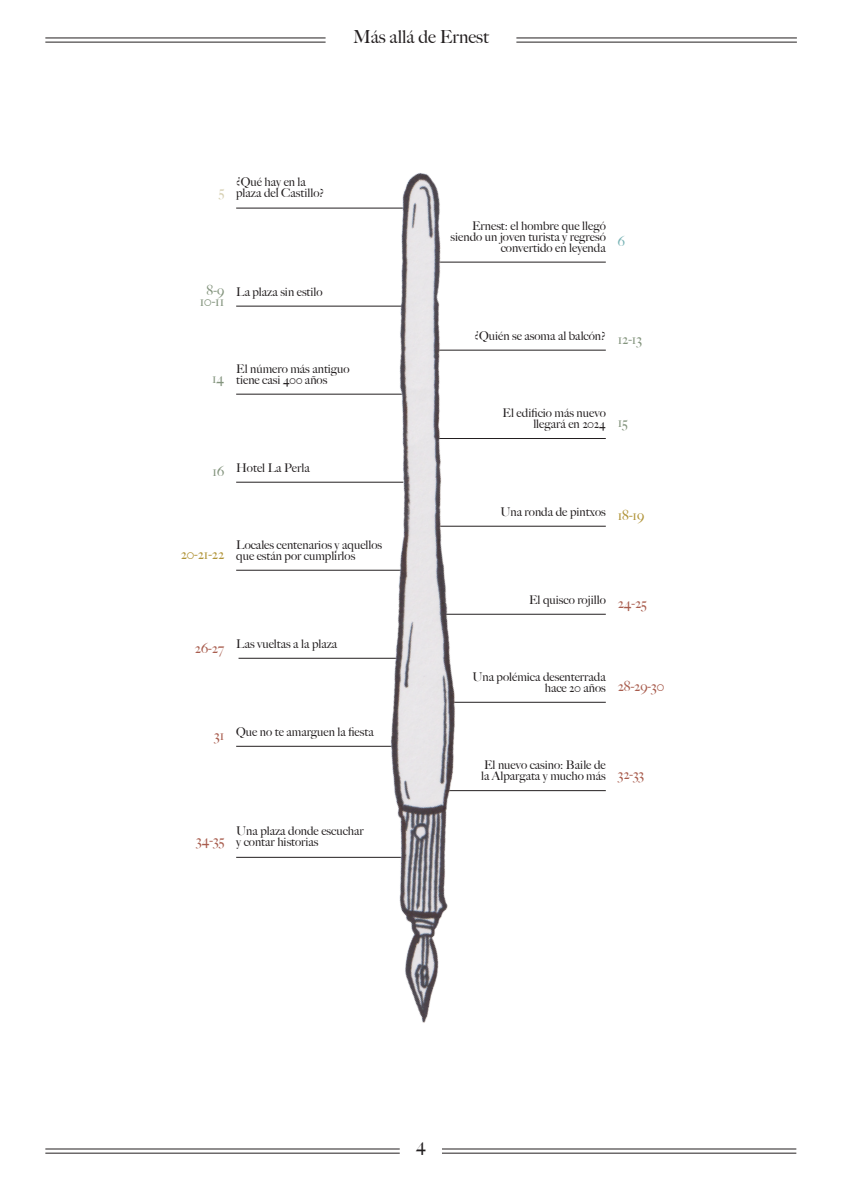
<style>
.page{position:relative;width:842px;height:1191px;background:#fff}
.page>*{position:absolute;margin:0;border:0;box-sizing:border-box;transform-origin:0 0}
.t1{font:500 18px "Big Caslon";color:#231f20}
.t2{font:500 14px "Big Caslon";color:#a85c4d}
.t3{font:500 14px "Big Caslon";color:#83947d}
.t4{font:500 14px "Big Caslon";color:#b09337}
.t5{font:500 14px "Big Caslon";color:#78b3b5}
.t6{font:500 14px "Big Caslon";color:#d6cfb1}
.t7{font:500 12px/11px "Big Caslon";color:#231f20}
</style>
<div class="page">
<img style="left:45px;top:37px;width:752px;height:1117px">
<p class="t1" style="left:353px;top:21px;width:137px">Más allá de Ernest</p>
<p class="t6" style="left:219px;top:179px;width:7px">5</p>
<p class="t7" style="left:236px;top:175px;width:71px">¿Qué hay en la</p>
<p class="t7" style="left:236px;top:186px;width:89px">plaza del Castillo?</p>
<p class="t3" style="left:207px;top:278px;width:19px">8-9</p>
<p class="t3" style="left:200px;top:289px;width:26px">10-11</p>
<p class="t7" style="left:236px;top:285px;width:88px">La plaza sin estilo</p>
<p class="t3" style="left:212px;top:366px;width:14px">14</p>
<p class="t7" style="left:236px;top:362px;width:115px">El número más antiguo tiene casi 400 años</p>
<p class="t3" style="left:213px;top:459px;width:13px">16</p>
<p class="t7" style="left:236px;top:461px;width:75px">Hotel La Perla</p>
<p class="t4" style="left:181px;top:542px;width:45px">20-21-22</p>
<p class="t7" style="left:236px;top:538px;width:148px">Locales centenarios y aquellos que están por cumplirlos</p>
<p class="t2" style="left:195px;top:636px;width:31px">26-27</p>
<p class="t7" style="left:236px;top:637px;width:103px">Las vueltas a la plaza</p>
<p class="t2" style="left:214px;top:723px;width:11px">31</p>
<p class="t7" style="left:236px;top:725px;width:139px">Que no te amarguen la fiesta</p>
<p class="t2" style="left:196px;top:828px;width:29px">34-35</p>
<p class="t7" style="left:236px;top:824px;width:129px">Una plaza donde escuchar y contar historias</p>
<p class="t7" style="left:451px;top:219px;width:157px;text-align:right">Ernest: el hombre que llegó siendo un joven turista y regresó convertido en leyenda</p>
<p class="t5" style="left:618px;top:229px;width:9px">6</p>
<p class="t7" style="left:474px;top:329px;width:133px">¿Quién se asoma al balcón?</p>
<p class="t3" style="left:618px;top:327px;width:26px">12-13</p>
<p class="t7" style="left:503px;top:406px;width:105px;text-align:right">El edificio más nuevo llegará en 2024</p>
<p class="t3" style="left:618px;top:410px;width:11px">15</p>
<p class="t7" style="left:500px;top:505px;width:107px">Una ronda de pintxos</p>
<p class="t4" style="left:618px;top:503px;width:28px">18-19</p>
<p class="t7" style="left:529px;top:593px;width:78px">El quisco rojillo</p>
<p class="t2" style="left:618px;top:591px;width:31px">24-25</p>
<p class="t7" style="left:472px;top:670px;width:135px;text-align:right">Una polémica desenterrada hace 20 años</p>
<p class="t2" style="left:618px;top:674px;width:48px">28-29-30</p>
<p class="t7" style="left:481px;top:758px;width:126px">El nuevo casino: Baile de la Alpargata y mucho más</p>
<p class="t2" style="left:618px;top:762px;width:28px">32-33</p>
<p class="t1" style="left:416px;top:1130px;width:11px">4</p>
</div>
